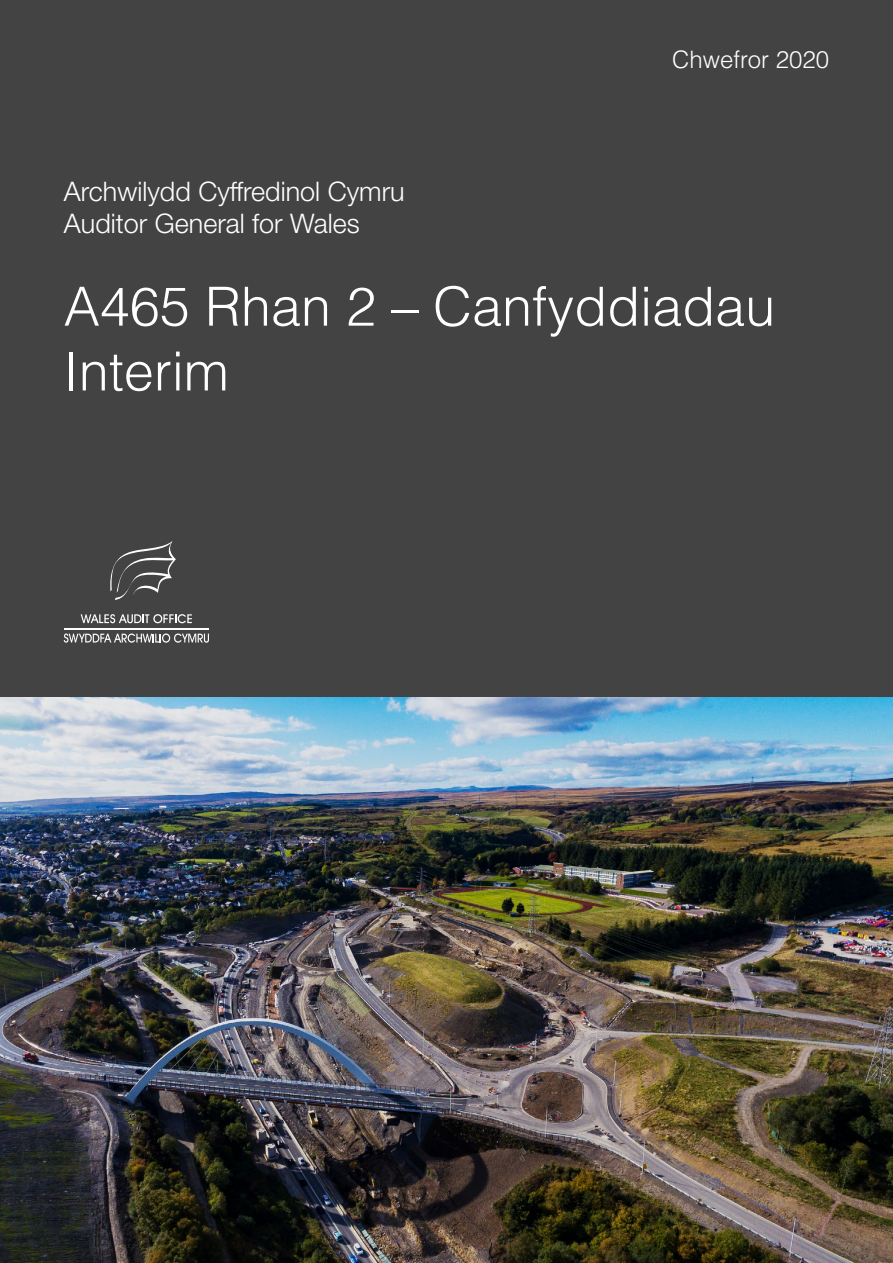
<style>
.page{position:relative;width:893px;height:1263px;background:#fff}
.page>*{position:absolute;margin:0;border:0;box-sizing:border-box;transform-origin:0 0}
.Cover_heading{font:300 54px/64.8px "Helvetica LT Std";color:#fff}
.t1{font:300 27px/32.4px "Helvetica Neue LT Std";color:#fff}
.t2{font:300 24px "Helvetica LT Std";color:#fff}
</style>
<div class="page">
<div style="left:0;top:0;width:893px;height:697px;background:#434343"></div>
<img style="left:0;top:697px;width:893px;height:566px">
<svg style="left:110px;top:541px;width:66px;height:59px"></svg>
<svg style="left:81px;top:614px;width:111px;height:9px"></svg>
<svg style="left:64px;top:633px;width:145px;height:10px"></svg>
<hr style="left:64px;top:628px;width:145px;height:1px;background:#fff">
<p class="t1" style="left:64px;top:175px;width:342px">Archwilydd Cyffredinol Cymru<br>Auditor General for Wales</p>
<p class="t2" style="left:672px;top:45px;width:158px">Chwefror 2020</p>
<h1 class="Cover_heading" style="left:64px;top:274px;width:713px">A465 Rhan 2 – Canfyddiadau<br>Interim</h1>
</div>
